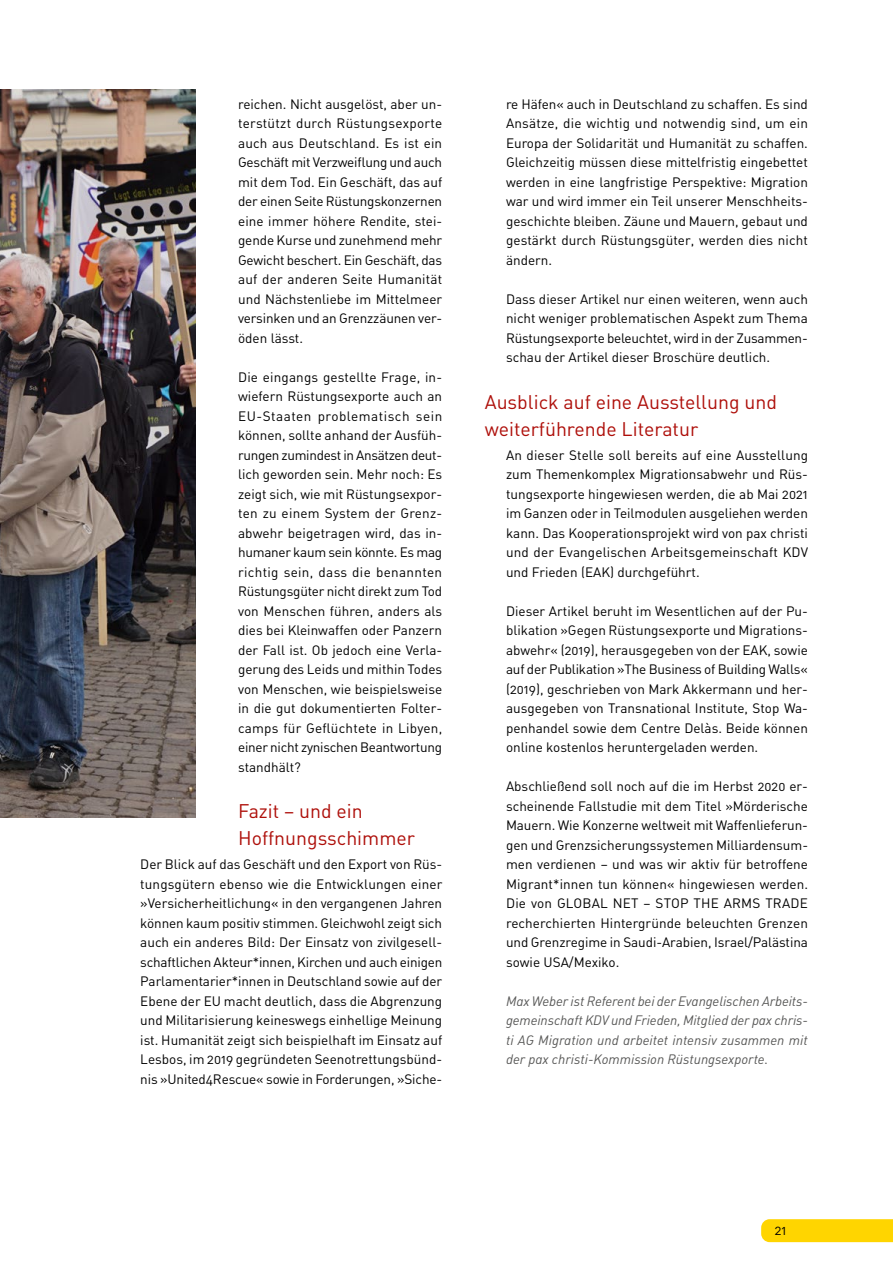
<style>
.page{position:relative;width:893px;height:1263px;background:#fff}
.page>*{position:absolute;margin:0;border:0;box-sizing:border-box;transform-origin:0 0}
.t1{font:19.5px/27px "DIN Regular Alternate";color:#ae0f0a}
.t2{font:13.5px/19.5px "DIN Regular Alternate";color:#000;text-align:justify}
.t3{font:13.5px/19.5px "DIN Regular Italic Alt";color:#575756;text-align:justify}
</style>
<div class="page">
<div style="left:761px;top:1219px;width:132px;height:23px;background:#ffd500"></div>
<img style="left:0;top:89px;width:196px;height:729px">
<p class="t2" style="left:238px;top:94px;width:206px">reichen. Nicht ausgelöst, aber un&shy;terstützt durch Rüstungsexporte auch aus Deutschland. Es ist ein Geschäft mit Verzweiflung und auch mit dem Tod. Ein Geschäft, das auf der einen Seite Rüstungskonzernen eine immer höhere Rendite, stei&shy;gende Kurse und zunehmend mehr Gewicht beschert. Ein Geschäft, das auf der anderen Seite Humanität und Nächstenliebe im Mittelmeer versinken und an Grenzzäunen ver&shy;öden lässt.</p>
<p class="t2" style="left:238px;top:367px;width:206px">Die eingangs gestellte Frage, in&shy;wiefern Rüstungsexporte auch an EU-Staaten problematisch sein können, sollte anhand der Ausfüh&shy;rungen zumindest in Ansätzen deut&shy;lich geworden sein. Mehr noch: Es zeigt sich, wie mit Rüstungsexpor&shy;ten zu einem System der Grenz&shy;abwehr beigetragen wird, das in&shy;humaner kaum sein könnte. Es mag richtig sein, dass die benannten Rüstungsgüter nicht direkt zum Tod von Menschen führen, anders als dies bei Kleinwaffen oder Panzern der Fall ist. Ob jedoch eine Verla&shy;gerung des Leids und mithin Todes von Menschen, wie beispielsweise in die gut dokumentierten Folter&shy;camps für Geflüchtete in Libyen, einer nicht zynischen Beantwortung standhält?</p>
<h1 class="t1" style="left:238px;top:797px;width:178px">Fazit – und ein<br>Hoffnungsschimmer</h1>
<p class="t2" style="left:140px;top:854px;width:304px">Der Blick auf das Geschäft und den Export von Rüs&shy;tungsgütern ebenso wie die Entwicklungen einer »Versicherheitlichung« in den vergangenen Jahren können kaum positiv stimmen. Gleichwohl zeigt sich auch ein anderes Bild: Der Einsatz von zivilgesell&shy;schaftlichen Akteur*innen, Kirchen und auch einigen Parlamentarier*innen in Deutschland sowie auf der Ebene der EU macht deutlich, dass die Abgrenzung und Militarisierung keineswegs einhellige Meinung ist. Humanität zeigt sich beispielhaft im Einsatz auf Lesbos, im 2019 gegründeten Seenotrettungsbünd&shy;nis »United4Rescue« sowie in Forderungen, »Siche-</p>
<p class="t2" style="left:506px;top:94px;width:304px">re Häfen« auch in Deutschland zu schaffen. Es sind Ansätze, die wichtig und notwendig sind, um ein Europa der Solidarität und Humanität zu schaffen.<br>Gleichzeitig müssen diese mittelfristig eingebettet werden in eine langfristige Perspektive: Migration war und wird immer ein Teil unserer Menschheits&shy;geschichte bleiben. Zäune und Mauern, gebaut und gestärkt durch Rüstungsgüter, werden dies nicht ändern.</p>
<p class="t2" style="left:506px;top:289px;width:303px">Dass dieser Artikel nur einen weiteren, wenn auch nicht weniger problematischen Aspekt zum Thema Rüstungsexporte beleuchtet, wird in der Zusammen&shy;schau der Artikel dieser Broschüre deutlich.</p>
<h1 class="t1" style="left:485px;top:388px;width:294px">Ausblick auf eine Ausstellung und weiterführende Literatur</h1>
<p class="t2" style="left:506px;top:445px;width:304px">An dieser Stelle soll bereits auf eine Ausstellung zum Themenkomplex Migrationsabwehr und Rüs&shy;tungsexporte hingewiesen werden, die ab Mai 2021 im Ganzen oder in Teilmodulen ausgeliehen werden kann. Das Kooperationsprojekt wird von pax christi und der Evangelischen Arbeitsgemeinschaft KDV und Frieden (EAK) durchgeführt.</p>
<p class="t2" style="left:506px;top:601px;width:303px">Dieser Artikel beruht im Wesentlichen auf der Pu&shy;blikation »Gegen Rüstungsexporte und Migrations&shy;abwehr« (2019), herausgegeben von der EAK, sowie auf der Publikation »The Business of Building Walls« (2019), geschrieben von Mark Akkermann und her&shy;ausgegeben von Transnational Institute, Stop Wa&shy;penhandel sowie dem Centre Delàs. Beide können online kostenlos heruntergeladen werden.</p>
<p class="t2" style="left:506px;top:776px;width:304px">Abschließend soll noch auf die im Herbst 2020 er&shy;scheinende Fallstudie mit dem Titel »Mörderische Mauern. Wie Konzerne weltweit mit Waffenlieferun&shy;gen und Grenzsicherungssystemen Milliardensum&shy;men verdienen – und was wir aktiv für betroffene Migrant*innen tun können« hingewiesen werden.<br>Die von GLOBAL NET – STOP THE ARMS TRADE recherchierten Hintergründe beleuchten Grenzen und Grenzregime in Saudi-Arabien, Israel/Palästina sowie USA/Mexiko.</p>
<p class="t3" style="left:506px;top:991px;width:303px">Max Weber ist Referent bei der Evangelischen Arbeits&shy;gemeinschaft KDV und Frieden, Mitglied der pax chris&shy;ti AG Migration und arbeitet intensiv zusammen mit der pax christi-Kommission Rüstungsexporte.</p>
<p class="t2" style="left:775px;top:1220px;width:13px">21</p>
</div>
